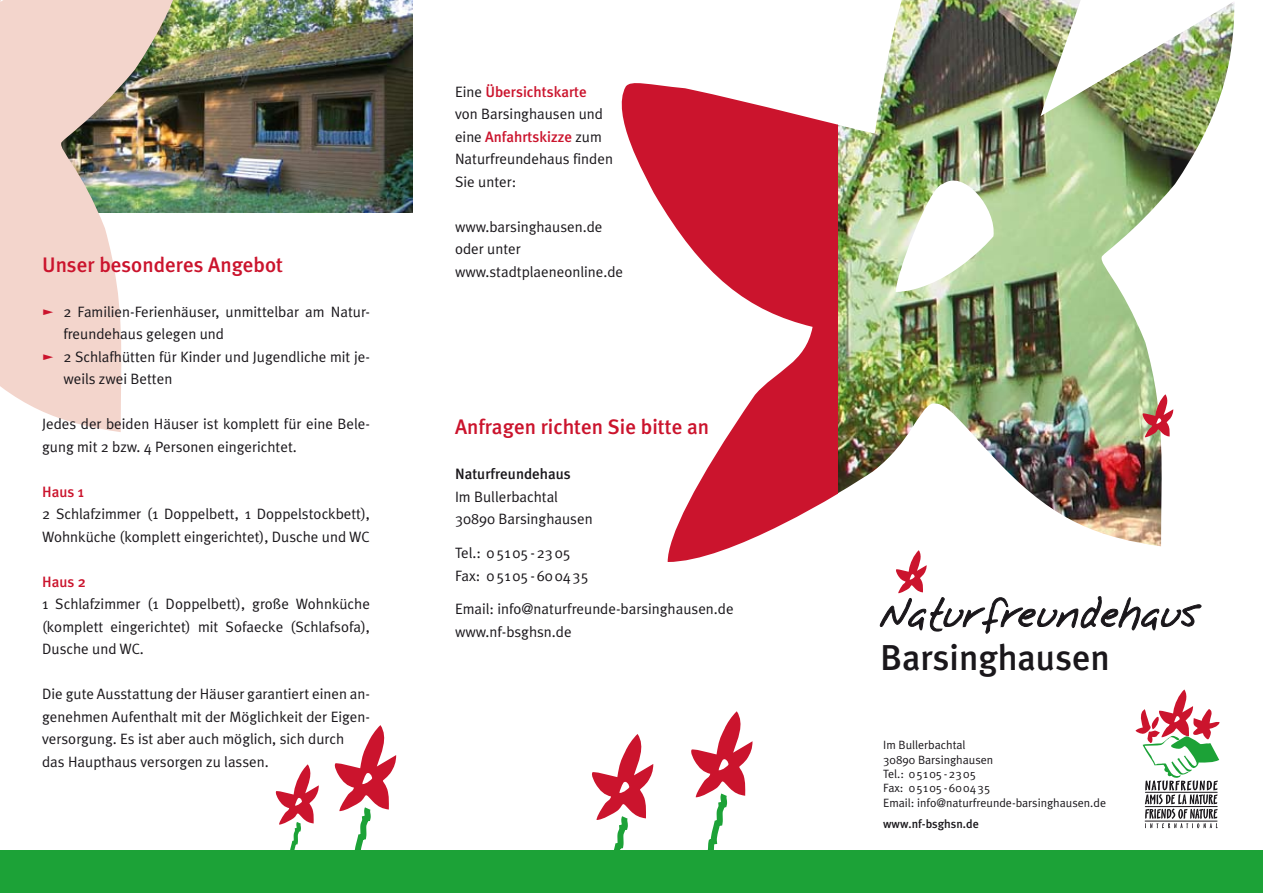
<style>
.page{position:relative;width:1263px;height:893px;background:#fff}
.page>*{position:absolute;margin:0;border:0;box-sizing:border-box;transform-origin:0 0}
.t1{font:500 36px "Meta Plus";color:#1a171b}
.t2{font:500 21px "Meta Plus";color:#cb142d}
.t3{font:15px/22.5px "Meta Plus Normal";color:#1a171b}
.t4{font:500 15px "Meta Plus";color:#cb142d}
.t5{font:500 15px "Meta Plus";color:#1a171b}
.t6{font:12px/14.4px "Meta Plus Normal";color:#1a171b}
.t7{font:500 12px "Meta Plus";color:#1a171b}
.s1{font-family:"Blickfang";color:#cb142d}
.s2{font-family:"Meta Plus Normal";font-weight:400;color:#1a171b}
</style>
<div class="page">
<img style="left:194px;top:0;width:218px;height:213px">
<div style="left:0;top:850px;width:1263px;height:43px;background:#1ca237"></div>
<svg style="left:592px;top:734px;width:61px;height:116px"></svg>
<svg style="left:691px;top:711px;width:61px;height:139px"></svg>
<svg style="left:1135px;top:689px;width:85px;height:139px"></svg>
<img style="left:838px;top:0;width:396px;height:547px">
<img style="left:896px;top:168px;width:101px;height:124px">
<svg style="left:621px;top:83px;width:217px;height:479px;fill:#cb142d"></svg>
<svg style="left:334px;top:725px;width:62px;height:125px"></svg>
<svg style="left:275px;top:764px;width:44px;height:86px"></svg>
<svg style="left:1142px;top:394px;width:31px;height:43px"></svg>
<svg style="left:879px;top:550px;width:323px;height:84px"></svg>
<img style="left:0;top:0;width:194px;height:432px">
<h2 class="t2" style="left:42px;top:252px;width:243px">Unser besonderes Angebot</h2>
<p class="t3" style="left:42px;top:300px;width:329px"><span class="s1">R</span> 2 Familien-Ferienhäuser, unmittelbar am Natur-</p>
<p class="t3" style="left:63px;top:322px;width:162px">freundehaus gelegen und</p>
<p class="t3" style="left:42px;top:345px;width:329px"><span class="s1">R</span> 2 Schlafhütten für Kinder und Jugendliche mit je-</p>
<p class="t3" style="left:63px;top:367px;width:110px">weils zwei Betten</p>
<p class="t3" style="left:42px;top:412px;width:329px">Jedes der beiden Häuser ist komplett für eine Bele&shy;gung mit 2 bzw. 4 Personen eingerichtet.</p>
<p class="t4" style="left:42px;top:483px;width:43px">Haus 1</p>
<p class="t3" style="left:42px;top:502px;width:329px">2 Schlafzimmer (1 Doppelbett, 1 Doppelstockbett),<br>Wohnküche (komplett eingerichtet), Dusche und WC</p>
<p class="t4" style="left:42px;top:573px;width:45px">Haus 2</p>
<p class="t3" style="left:42px;top:592px;width:329px;text-align:justify">1 Schlafzimmer (1 Doppelbett), große Wohnküche (komplett eingerichtet) mit Sofaecke (Schlafsofa), Dusche und WC.</p>
<p class="t3" style="left:42px;top:682px;width:329px">Die gute Ausstattung der Häuser garantiert einen an&shy;genehmen Aufenthalt mit der Möglichkeit der Eigen&shy;versorgung. Es ist aber auch möglich, sich durch das Haupthaus versorgen zu lassen.</p>
<p class="t4" style="left:455px;top:83px;width:133px"><span class="s2">Eine</span> Übersichtskarte</p>
<p class="t3" style="left:455px;top:103px;width:149px">von Barsinghausen und</p>
<p class="t4" style="left:455px;top:128px;width:148px"><span class="s2">eine</span> Anfahrtskizze <span class="s2">zum</span></p>
<p class="t3" style="left:455px;top:148px;width:159px">Naturfreundehaus finden<br>Sie unter:</p>
<p class="t3" style="left:455px;top:215px;width:170px">www.barsinghausen.de oder unter www.stadtplaeneonline.de</p>
<h2 class="t2" style="left:455px;top:415px;width:256px">Anfragen richten Sie bitte an</h2>
<p class="t5" style="left:455px;top:466px;width:117px">Naturfreundehaus</p>
<p class="t3" style="left:455px;top:485px;width:139px">Im Bullerbachtal<br>30890 Barsinghausen</p>
<p class="t3" style="left:455px;top:542px;width:135px">Tel.: 05105-2305<br>Fax: 05 05-600435</p>
<p class="t3" style="left:455px;top:598px;width:280px">Email: info@naturfreunde-barsinghausen.de www.nf-bsghsn.de</p>
<h1 class="t1" style="left:880px;top:636px;width:231px">Barsinghausen</h1>
<p class="t6" style="left:883px;top:738px;width:224px">Im Bullerbachtal<br>30890 Barsinghausen<br>Tel.: 05105-2305<br>Fax: 05 05-600435<br>Email: info@naturfreunde-barsinghausen.de</p>
<p class="t7" style="left:883px;top:817px;width:97px">www.nf-bsghsn.de</p>
</div>
